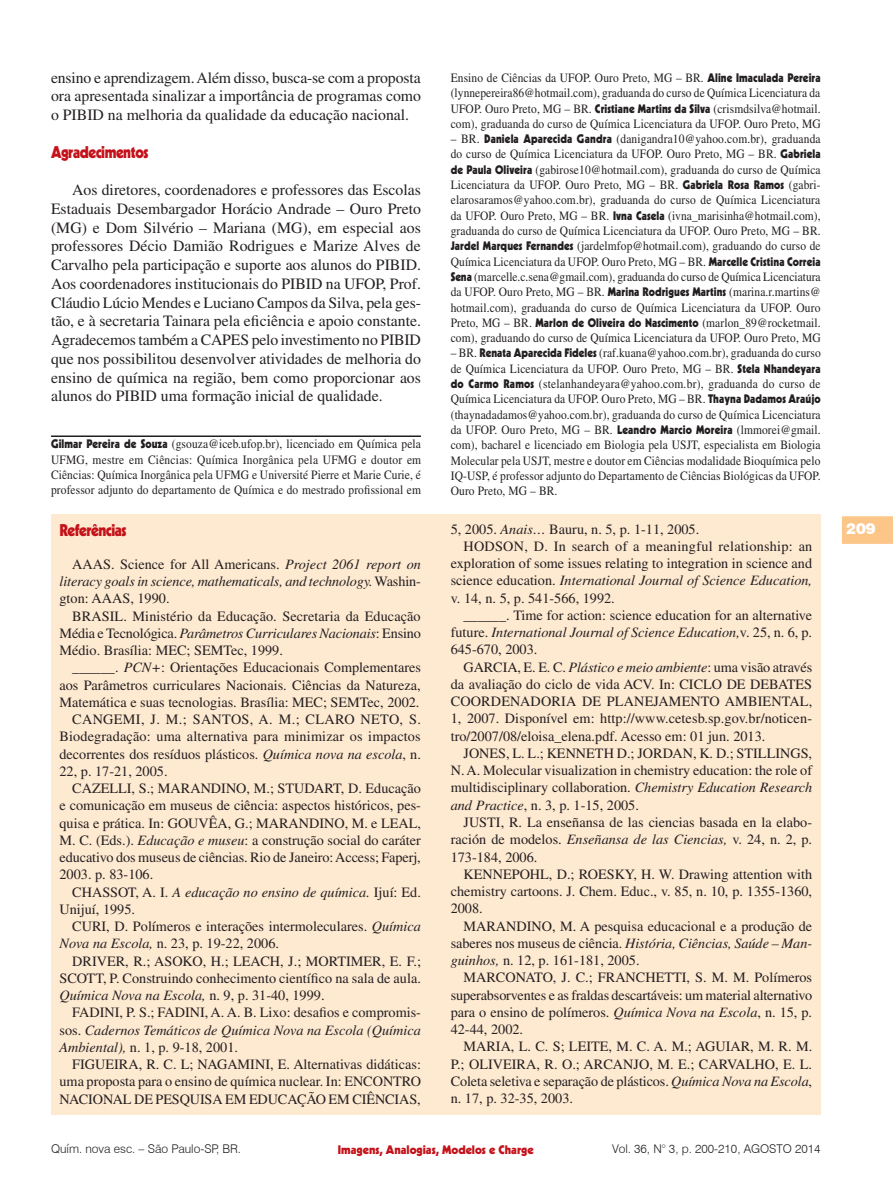
<style>
.page{position:relative;width:893px;height:1191px;background:#fff}
.page>*{position:absolute;margin:0;border:0;box-sizing:border-box;transform-origin:0 0}
.Seção{font:900 16.5px "Kabel";letter-spacing:-.03em;color:#c4121a;scale:.9 1}
.t1{font:15.75px/18.8px "Times";color:#231f20;text-align:justify}
.t2{font:900 15px "Swiss 721 BT";color:#fff}
.Bibliografia{font:14.25px/17.2px "Times";color:#231f20;text-align:justify}
.Bibliografia-2{font:italic 14.25px/17.2px "Times";letter-spacing:-.01em;color:#231f20;text-align:justify}
.Credito_Autor{font:12.75px/15.3px "Times";letter-spacing:.01em;color:#231f20;text-align:justify;scale:.9 1}
.t3{font:300 12px "Swiss 721 BT";color:#231f20}
.t4{font:900 12px "Kabel";color:#c4121a}
.s1{font-family:"Kabel";font-weight:900;font-size:12px}
.s2{font-style:normal}
.s3{font-style:italic}
</style>
<div class="page">
<svg style="left:842px;top:516px;width:51px;height:28px"></svg>
<hr style="left:51px;top:435px;width:370px;height:2px;background:#231f20">
<div style="left:51px;top:514px;width:770px;height:600px;background:#fee9d1"></div>
<p class="t1" style="left:51px;top:68px;width:371px">ensino e aprendizagem. Além disso, busca-se com a proposta ora apresentada sinalizar a importância de programas como o PIBID na melhoria da qualidade da educação nacional.</p>
<p class="Seção" style="left:51px;top:141px;width:110px">Agradecimentos</p>
<p class="t1" style="left:51px;top:180px;width:371px;text-indent:21px">Aos diretores, coordenadores e professores das Escolas Estaduais Desembargador Horácio Andrade – Ouro Preto (MG) e Dom Silvério – Mariana (MG), em especial aos professores Décio Damião Rodrigues e Marize Alves de Carvalho pela participação e suporte aos alunos do PIBID.<br>Aos coordenadores institucionais do PIBID na UFOP, Prof.<br>Cláudio Lúcio Mendes e Luciano Campos da Silva, pela ges&shy;tão, e à secretaria Tainara pela eficiência e apoio constante.<br>Agradecemos também a CAPES pelo investimento no PIBID que nos possibilitou desenvolver atividades de melhoria do ensino de química na região, bem como proporcionar aos alunos do PIBID uma formação inicial de qualidade.</p>
<p class="Credito_Autor" style="left:51px;top:436px;width:413px"><span class="s1">Gilmar Pereira de Souza</span> (gsouza@iceb.ufop.br), licenciado em Química pela UFMG, mestre em Ciências: Química Inorgânica pela UFMG e doutor em Ciências: Química Inorgânica pela UFMG e Université Pierre et Marie Curie, é professor adjunto do departamento de Química e do mestrado profissional em</p>
<p class="Seção" style="left:60px;top:520px;width:76px">Referências</p>
<p class="Bibliografia-2" style="left:60px;top:555px;width:363px;text-indent:13px"><span class="s2">AAAS. Science for All Americans.</span> Project 2061 report on literacy goals in science, mathematicals, and technology.<span class="s2">Washin&shy;gton: AAAS, 1990.</span></p>
<p class="Bibliografia" style="left:60px;top:607px;width:363px;text-indent:13px">BRASIL. Ministério da Educação. Secretaria da Educação Média e Tecnológica. <span class="s3">Parâmetros Curriculares Nacionais</span>: Ensino Médio. Brasília: MEC; SEMTec, 1999.</p>
<p class="Bibliografia" style="left:60px;top:659px;width:363px;text-indent:13px">______. <span class="s3">PCN+</span>: Orientações Educacionais Complementares aos Parâmetros curriculares Nacionais. Ciências da Natureza, Matemática e suas tecnologias. Brasília: MEC; SEMTec, 2002.</p>
<p class="Bibliografia" style="left:60px;top:710px;width:363px;text-indent:13px">CANGEMI, J. M.; SANTOS, A. M.; CLARO NETO, S.<br>Biodegradação: uma alternativa para minimizar os impactos decorrentes dos resíduos plásticos. <span class="s3">Química nova na escola</span>, n.<br>22, p. 17-21, 2005.</p>
<p class="Bibliografia" style="left:60px;top:779px;width:363px;text-indent:13px">CAZELLI, S.; MARANDINO, M.; STUDART, D. Educação e comunicação em museus de ciência: aspectos históricos, pes&shy;quisa e prática. In: GOUVÊA, G.; MARANDINO, M. e LEAL, M. C. (Eds.). <span class="s3">Educação e museu</span>: a construção social do caráter educativo dos museus de ciências. Rio de Janeiro: Access; Faperj, 2003. p. 83-106.</p>
<p class="Bibliografia" style="left:60px;top:883px;width:363px;text-indent:13px">CHASSOT, A. I. <span class="s3">A educação no ensino de química.</span> Ijuí: Ed.<br>Unijuí, 1995.</p>
<p class="Bibliografia" style="left:60px;top:917px;width:363px;text-indent:13px">CURI, D. Polímeros e interações intermoleculares. <span class="s3">Química<br>Nova na Escola,</span> n. 23, p. 19-22, 2006.</p>
<p class="Bibliografia" style="left:60px;top:952px;width:363px;text-indent:13px">DRIVER, R.; ASOKO, H.; LEACH, J.; MORTIMER, E. F.; SCOTT, P. Construindo conhecimento científico na sala de aula.<br><span class="s3">Química Nova na Escola,</span> n. 9, p. 31-40, 1999.</p>
<p class="Bibliografia" style="left:60px;top:1004px;width:363px;text-indent:13px">FADINI, P. S.; FADINI, A. A. B. Lixo: desafios e compromis&shy;sos. <span class="s3">Cadernos Temáticos de Química Nova na Escola (Química Ambiental),</span> n. 1, p. 9-18, 2001.</p>
<p class="Bibliografia" style="left:60px;top:1055px;width:363px;text-indent:13px">FIGUEIRA, R. C. L; NAGAMINI, E. Alternativas didáticas: uma proposta para o ensino de química nuclear. In: ENCONTRO NACIONAL DE PESQUISA EM EDUCAÇÃO EM CIÊNCIAS,</p>
<p class="Credito_Autor" style="left:451px;top:70px;width:413px">Ensino de Ciências da UFOP. Ouro Preto, MG – BR. <span class="s1">Aline Imaculada Pereira </span>(lynnepereira86@hotmail.com), graduanda do curso de Química Licenciatura da UFOP. Ouro Preto, MG – BR. <span class="s1">Cristiane Martins da Silva</span> (crismdsilva@hotmail. com), graduanda do curso de Química Licenciatura da UFOP. Ouro Preto, MG</p>
<p class="Credito_Autor" style="left:451px;top:131px;width:413px">– BR. <span class="s1">Daniela Aparecida Gandra</span> (danigandra10@yahoo.com.br), graduanda do curso de Química Licenciatura da UFOP. Ouro Preto, MG – BR. <span class="s1">Gabriela de Paula Oliveira</span> (gabirose10@hotmail.com), graduanda do curso de Química Licenciatura da UFOP. Ouro Preto, MG – BR. <span class="s1">Gabriela Rosa Ramos</span> (gabri&shy;elarosaramos@yahoo.com.br), graduanda do curso de Química Licenciatura da UFOP. Ouro Preto, MG – BR. <span class="s1">Ivna Casela</span> (ivna_marisinha@hotmail.com), graduanda do curso de Química Licenciatura da UFOP. Ouro Preto, MG – BR.<br><span class="s1">Jardel Marques Fernandes</span> (jardelmfop@hotmail.com), graduando do curso de Química Licenciatura da UFOP. Ouro Preto, MG – BR. <span class="s1">Marcelle Cristina Correia Sena</span> (marcelle.c.sena@gmail.com), graduanda do curso de Química Licenciatura da UFOP. Ouro Preto, MG – BR. <span class="s1">Marina Rodrigues Martins</span> (marina.r.martins@ hotmail.com), graduanda do curso de Química Licenciatura da UFOP. Ouro Preto, MG – BR. <span class="s1">Marlon de Oliveira do Nascimento</span> (marlon_89@rocketmail. com), graduando do curso de Química Licenciatura da UFOP. Ouro Preto, MG</p>
<p class="Credito_Autor" style="left:451px;top:345px;width:413px">– BR. <span class="s1">Renata Aparecida Fideles</span> (raf.kuana@yahoo.com.br), graduanda do curso de Química Licenciatura da UFOP. Ouro Preto, MG – BR. <span class="s1">Stela Nhandeyara do Carmo Ramos</span> (stelanhandeyara@yahoo.com.br), graduanda do curso de Química Licenciatura da UFOP. Ouro Preto, MG – BR. <span class="s1">Thayna Dadamos Araújo </span>(thaynadadamos@yahoo.com.br), graduanda do curso de Química Licenciatura da UFOP. Ouro Preto, MG – BR. <span class="s1">Leandro Marcio Moreira</span> (lmmorei@gmail. com), bacharel e licenciado em Biologia pela USJT, especialista em Biologia Molecular pela USJT, mestre e doutor em Ciências modalidade Bioquímica pelo IQ-USP, é professor adjunto do Departamento de Ciências Biológicas da UFOP.<br>Ouro Preto, MG – BR.</p>
<p class="Bibliografia" style="left:451px;top:520px;width:250px">5, 2005. <span class="s3">Anais…</span> Bauru, n. 5, p. 1-11, 2005.</p>
<p class="Bibliografia" style="left:451px;top:537px;width:363px;text-indent:13px">HODSON, D. In search of a meaningful relationship: an exploration of some issues relating to integration in science and science education. <span class="s3">International Journal of Science Education, </span>v. 14, n. 5, p. 541-566, 1992.</p>
<p class="Bibliografia" style="left:451px;top:606px;width:363px;text-indent:13px">______. Time for action: science education for an alternative future. <span class="s3">International Journal of Science Education,</span>v. 25, n. 6, p.<br>645-670, 2003.</p>
<p class="Bibliografia" style="left:451px;top:658px;width:363px;text-indent:13px">GARCIA, E. E. C. <span class="s3">Plástico e meio ambiente</span>: uma visão através da avaliação do ciclo de vida ACV. In: CICLO DE DEBATES COORDENADORIA DE PLANEJAMENTO AMBIENTAL, 1, 2007. Disponível em: http://www.cetesb.sp.gov.br/noticen&shy;tro/2007/08/eloisa_elena.pdf. Acesso em: 01 jun. 2013.</p>
<p class="Bibliografia" style="left:451px;top:744px;width:363px;text-indent:13px">JONES, L. L.; KENNETH D.; JORDAN, K. D.; STILLINGS, N. A. Molecular visualization in chemistry education: the role of multidisciplinary collaboration. <span class="s3">Chemistry Education Research and Practice</span>, n. 3, p. 1-15, 2005.</p>
<p class="Bibliografia" style="left:451px;top:813px;width:363px;text-indent:13px">JUSTI, R. La enseñansa de las ciencias basada en la elabo&shy;ración de modelos. <span class="s3">Enseñansa de las Ciencias,</span> v. 24, n. 2, p.<br>173-184, 2006.</p>
<p class="Bibliografia" style="left:451px;top:865px;width:363px;text-indent:13px">KENNEPOHL, D.; ROESKY, H. W. Drawing attention with chemistry cartoons. J. Chem. Educ., v. 85, n. 10, p. 1355-1360, 2008.</p>
<p class="Bibliografia" style="left:451px;top:917px;width:363px;text-indent:13px">MARANDINO, M. A pesquisa educacional e a produção de saberes nos museus de ciência. <span class="s3">História, Ciências, Saúde – Man&shy;guinhos,</span> n. 12, p. 161-181, 2005.</p>
<p class="Bibliografia" style="left:451px;top:968px;width:363px;text-indent:13px">MARCONATO, J. C.; FRANCHETTI, S. M. M. Polímeros superabsorventes e as fraldas descartáveis: um material alternativo para o ensino de polímeros. <span class="s3">Química Nova na Escola</span>, n. 15, p.<br>42-44, 2002.</p>
<p class="Bibliografia" style="left:451px;top:1037px;width:363px;text-indent:13px">MARIA, L. C. S; LEITE, M. C. A. M.; AGUIAR, M. R. M.<br>P.; OLIVEIRA, R. O.; ARCANJO, M. E.; CARVALHO, E. L.<br>Coleta seletiva e separação de plásticos. <span class="s3">Química Nova na Escola</span>, n. 17, p. 32-35, 2003.</p>
<p class="t3" style="left:51px;top:1141px;width:192px">Quím. nova esc. – São Paulo-SP, BR.</p>
<p class="t3" style="left:612px;top:1141px;width:210px">Vol. 36, N° 3, p. 200-210, AGOSTO 2014</p>
<p class="t4" style="left:338px;top:1141px;width:197px">Imagens, Analogias, Modelos e Charge</p>
<p class="t2" style="left:846px;top:519px;width:31px">209</p>
</div>
